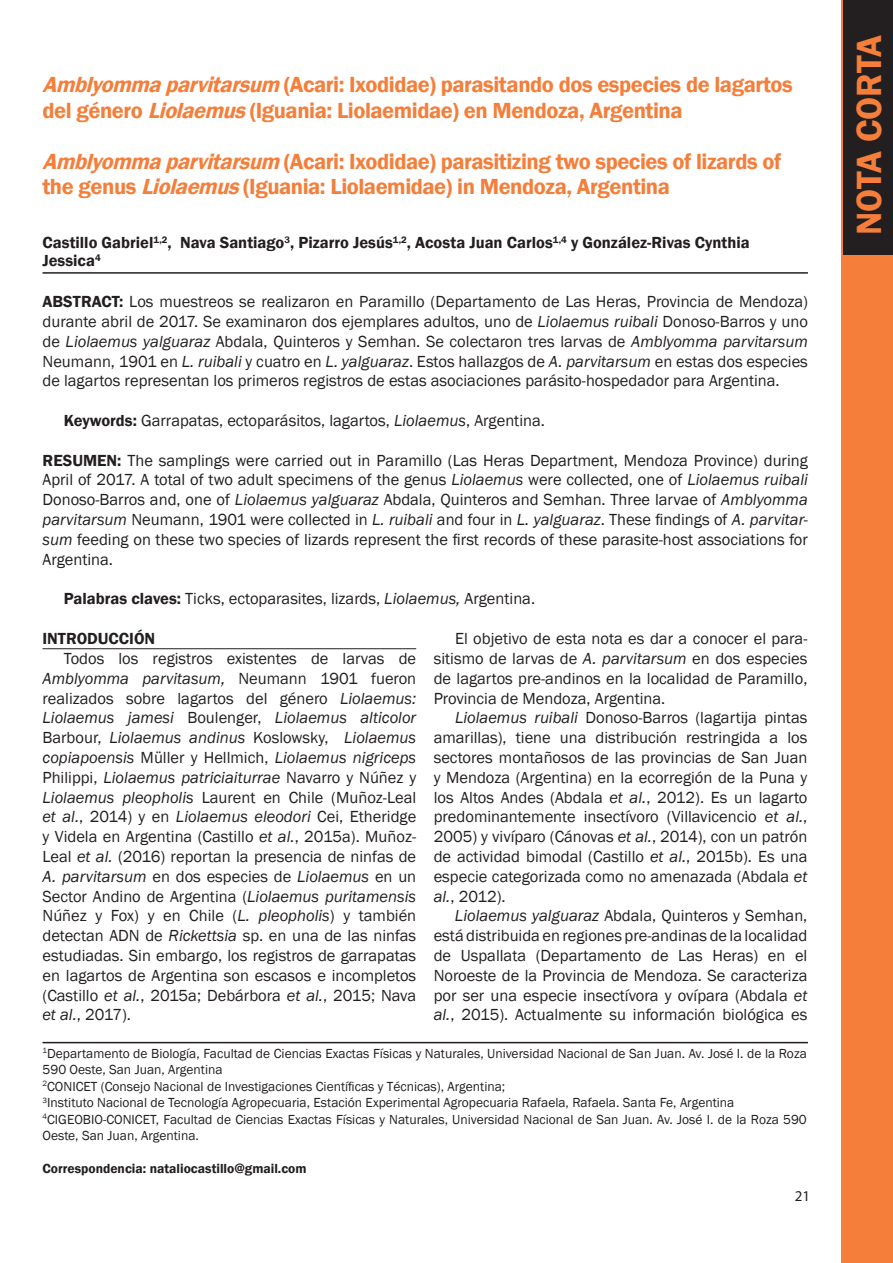
<style>
.page{position:relative;width:893px;height:1263px;background:#fff}
.page>*{position:absolute;margin:0;border:0;box-sizing:border-box;transform-origin:0 0}
.t1{font:600 36px "Franklin Gothic";color:#f47e3a}
.t2{font:600 22.5px/25.5px "Franklin Gothic";letter-spacing:-.02em;color:#f47e3a}
.t3{font:16.5px/19.8px "Franklin Gothic";color:#231f20;text-align:justify}
.t4{font:16.5px/19.8px "Franklin Gothic";color:#201d1e;text-align:justify}
.t5{font:600 16.5px/18px "Franklin Gothic";color:#231f20}
.t6{font:15px "Myriad Pro";color:#231f20}
.t7{font:13.5px/16.5px "Franklin Gothic";color:#231f20}
.t8{font:600 13.5px "Franklin Gothic";color:#231f20}
.s1{font-style:italic}
.s2{font-weight:600}
.s3{font-weight:600;color:#231f20}
.s4{font-style:italic;color:#231f20}
</style>
<div class="page">
<div style="left:842px;top:0;width:51px;height:1263px;background:#f47e3a"></div>
<div style="left:843px;top:0;width:50px;height:254px;background:#231f20"></div>
<hr style="left:43px;top:648px;width:373px;height:1px;background:#231f20">
<hr style="left:43px;top:272px;width:765px;height:2px;background:#231f20">
<hr style="left:43px;top:1042px;width:765px;height:1px;background:#231f20">
<h2 class="t2" style="left:43px;top:72px;width:752px"><span class="s1">Amblyommaparvitarsum</span> (Acari: Ixodidae) parasitando dos especies de lagartos del género <span class="s1">Liolaemus</span>(Iguania: Liolaemidae) en Mendoza, Argentina</h2>
<h2 class="t2" style="left:43px;top:149px;width:740px"><span class="s1">Amblyommaparvitarsum</span> (Acari: Ixodidae) parasitizing two species of lizards of the genus <span class="s1">Liolaemus</span>(Iguania: Liolaemidae) in Mendoza, Argentina</h2>
<p class="t5" style="left:43px;top:234px;width:709px">Castillo Gabriel<sup>1,2</sup>, Nava Santiago<sup>3</sup>, Pizarro Jesús<sup>1,2</sup>, Acosta Juan Carlos<sup>1,4</sup> y González-Rivas Cynthia<br>Jessica<sup>4</sup></p>
<p class="t3" style="left:43px;top:292px;width:767px"><span class="s2">ABSTRACT:</span> Los muestreos se realizaron en Paramillo (Departamento de Las Heras, Provincia de Mendoza) durante abril de 2017. Se examinaron dos ejemplares adultos, uno de <span class="s1">Liolaemus ruibali</span> Donoso-Barros y uno de <span class="s1">Liolaemus yalguaraz</span> Abdala, Quinteros y Semhan. Se colectaron tres larvas de <span class="s1">Amblyomma parvitarsum </span>Neumann, 1901 en <span class="s1">L. ruibali</span> y cuatro en <span class="s1">L. yalguaraz</span>. Estos hallazgos de <span class="s1">A. parvitarsum</span> en estas dos especies de lagartos representan los primeros registros de estas asociaciones parásito-hospedador para Argentina.</p>
<p class="t3" style="left:64px;top:411px;width:483px"><span class="s2">Keywords:</span> Garrapatas, ectoparásitos, lagartos, <span class="s1">Liolaemus</span>, Argentina.</p>
<p class="t4" style="left:42px;top:450px;width:767px"><span class="s3">RESUMEN:</span> The samplings were carried out in Paramillo (Las Heras Department, Mendoza Province) during April of 2017. A total of two adult specimens of the genus <span class="s4">Liolaemus</span> were collected, one of <span class="s4">Liolaemus ruibali </span>Donoso-Barros and, one of <span class="s4">Liolaemus yalguaraz</span> Abdala, Quinteros and Semhan. Three larvae of <span class="s4">Amblyomma parvitarsum</span> Neumann, 1901 were collected in <span class="s4">L. ruibali</span> and four in <span class="s4">L. yalguaraz</span>. These findings of <span class="s4">A. parvitar&shy;sum</span> feeding on these two species of lizards represent the first records of these parasite-host associations for Argentina.</p>
<p class="t3" style="left:64px;top:589px;width:473px"><span class="s2">Palabras claves:</span> Ticks, ectoparasites, lizards, <span class="s1">Liolaemus,</span> Argentina.</p>
<p class="t5" style="left:43px;top:630px;width:114px">INTRODUCCIÓN</p>
<p class="t3" style="left:43px;top:649px;width:375px;text-indent:21px">Todos los registros existentes de larvas de <span class="s1">Amblyomma parvitasum,</span> Neumann 1901 fueron realizados sobre lagartos del género <span class="s1">Liolaemus:<br>Liolaemus jamesi</span> Boulenger, <span class="s1">Liolaemus alticolor </span>Barbour, <span class="s1">Liolaemus andinus</span> Koslowsky, <span class="s1">Liolaemus copiapoensis</span> Müller y Hellmich, <span class="s1">Liolaemus nigriceps </span>Philippi, <span class="s1">Liolaemus patriciaiturrae</span> Navarro y Núñez y <span class="s1">Liolaemus pleopholis</span> Laurent en Chile (Muñoz-Leal <span class="s1">et al.</span>, 2014) y en <span class="s1">Liolaemus eleodori</span> Cei, Etheridge y Videla en Argentina (Castillo <span class="s1">et al.</span>, 2015a). Muñoz-Leal <span class="s1">et al.</span> (2016) reportan la presencia de ninfas de <span class="s1">A. parvitarsum</span> en dos especies de <span class="s1">Liolaemus</span> en un Sector Andino de Argentina (<span class="s1">Liolaemus puritamensis </span>Núñez y Fox) y en Chile (<span class="s1">L. pleopholis</span>) y también detectan ADN de <span class="s1">Rickettsia</span> sp. en una de las ninfas estudiadas. Sin embargo, los registros de garrapatas en lagartos de Argentina son escasos e incompletos (Castillo <span class="s1">et al.</span>, 2015a; Debárbora <span class="s1">et al.</span>, 2015; Nava <span class="s1">et al.</span>, 2017).</p>
<p class="t7" style="left:43px;top:1045px;width:766px"><sup>1</sup>Departamento de Biología, Facultad de Ciencias Exactas Físicas y Naturales, Universidad Nacional de San Juan. Av. José I. de la Roza 590 Oeste, San Juan, Argentina<br><sup>2</sup>CONICET (Consejo Nacional de Investigaciones Científicas y Técnicas), Argentina;<br><sup>3</sup>Instituto Nacional de Tecnología Agropecuaria, Estación Experimental Agropecuaria Rafaela, Rafaela. Santa Fe, Argentina <sup>4</sup>CIGEOBIO-CONICET, Facultad de Ciencias Exactas Físicas y Naturales, Universidad Nacional de San Juan. Av. José I. de la Roza 590<br>Oeste, San Juan, Argentina.</p>
<p class="t8" style="left:43px;top:1160px;width:266px">Correspondencia: nataliocastillo@gmail.com</p>
<p class="t3" style="left:434px;top:629px;width:375px;text-indent:21px">El objetivo de esta nota es dar a conocer el para&shy;sitismo de larvas de <span class="s1">A. parvitarsum</span> en dos especies de lagartos pre-andinos en la localidad de Paramillo, Provincia de Mendoza, Argentina.</p>
<p class="t3" style="left:434px;top:708px;width:375px;text-indent:21px"><span class="s1">Liolaemus ruibali</span> Donoso-Barros (lagartija pintas amarillas), tiene una distribución restringida a los sectores montañosos de las provincias de San Juan y Mendoza (Argentina) en la ecorregión de la Puna y los Altos Andes (Abdala <span class="s1">et al.</span>, 2012). Es un lagarto predominantemente insectívoro (Villavicencio <span class="s1">et al.</span>, 2005) y vivíparo (Cánovas <span class="s1">et al.</span>, 2014), con un patrón de actividad bimodal (Castillo <span class="s1">et al.</span>, 2015b). Es una especie categorizada como no amenazada (Abdala <span class="s1">et al.</span>, 2012).</p>
<p class="t3" style="left:434px;top:906px;width:375px;text-indent:21px"><span class="s1">Liolaemus yalguaraz</span> Abdala, Quinteros y Semhan, está distribuida en regiones pre-andinas de la localidad de Uspallata (Departamento de Las Heras) en el Noroeste de la Provincia de Mendoza. Se caracteriza por ser una especie insectívora y ovípara (Abdala <span class="s1">et al.</span>, 2015). Actualmente su información biológica es</p>
<p class="t6" style="left:795px;top:1187px;width:17px">21</p>
<h1 class="t1" style="left:847px;top:235px;width:202px;rotate:-90deg">NOTA CORTA</h1>
</div>
